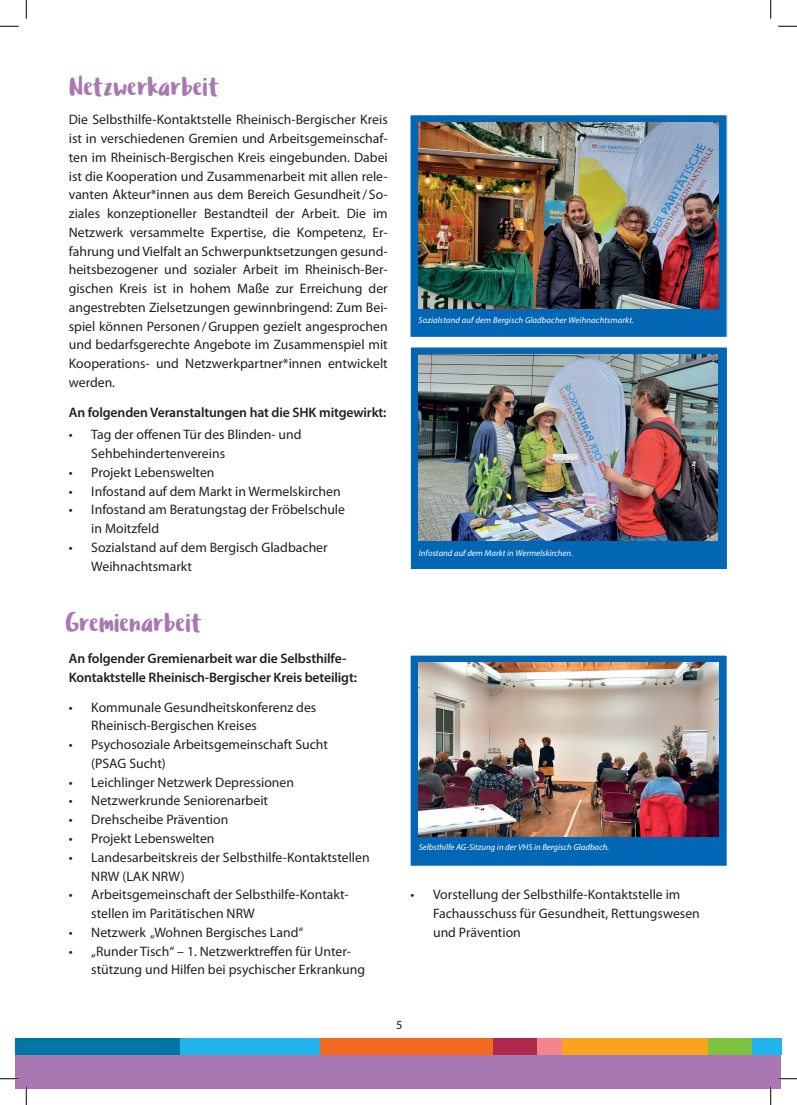
<style>
.page{position:relative;width:797px;height:1105px;background:#fff}
.page>*{position:absolute;margin:0;border:0;box-sizing:border-box;transform-origin:0 0}
.t1{font:27.5px "Ludicrous";color:#a978b3}
.t2{font:13.75px/18.8px "Myriad Pro";color:#231f20}
.t3{font:600 13.75px/18.8px "Myriad Pro";letter-spacing:-.01em;color:#231f20}
.t4{font:12.5px "Myriad Pro";color:#231f20}
.t5{font:italic 8.75px "Myriad Pro";color:#fff}
</style>
<div class="page">
<div style="left:410px;top:115px;width:317px;height:222px;background:#0166b3"></div>
<div style="left:409px;top:114px;width:318px;height:224px;border:1px solid #fff"></div>
<img style="left:418px;top:122px;width:300px;height:186px">
<div style="left:410px;top:655px;width:317px;height:211px;background:#0166b3"></div>
<div style="left:409px;top:654px;width:319px;height:213px;border:1px solid #fff"></div>
<img style="left:418px;top:662px;width:300px;height:175px">
<div style="left:16px;top:1049px;width:765px;height:40px;background:#a978b3"></div>
<div style="left:16px;top:1038px;width:164px;height:17px;background:#0076a5"></div>
<div style="left:180px;top:1038px;width:140px;height:17px;background:#1fb5ea"></div>
<div style="left:320px;top:1038px;width:174px;height:17px;background:#f36821"></div>
<div style="left:493px;top:1038px;width:45px;height:17px;background:#ae294b"></div>
<div style="left:537px;top:1038px;width:26px;height:17px;background:#f3858d"></div>
<div style="left:562px;top:1038px;width:146px;height:17px;background:#f9a51b"></div>
<div style="left:707px;top:1038px;width:45px;height:17px;background:#7fc241"></div>
<div style="left:752px;top:1038px;width:29px;height:17px;background:#1fb5ea"></div>
<div style="left:410px;top:347px;width:317px;height:223px;background:#0166b3"></div>
<div style="left:409px;top:346px;width:319px;height:224px;border:1px solid #fff"></div>
<img style="left:419px;top:354px;width:298px;height:186px">
<svg style="left:0;top:25px;width:19px;height:2px"></svg>
<svg style="left:778px;top:25px;width:19px;height:2px"></svg>
<svg style="left:0;top:1078px;width:19px;height:1px"></svg>
<svg style="left:778px;top:1078px;width:19px;height:1px"></svg>
<svg style="left:25px;top:0;width:2px;height:19px"></svg>
<svg style="left:25px;top:1086px;width:2px;height:19px"></svg>
<svg style="left:770px;top:0;width:1px;height:19px"></svg>
<svg style="left:770px;top:1086px;width:1px;height:19px"></svg>
<h1 class="t1" style="left:70px;top:68px;width:151px">Netzwerkarbeit</h1>
<p class="t2" style="left:69px;top:110px;width:320px;text-align:justify">Die Selbsthilfe-Kontaktstelle Rheinisch-Bergischer Kreis ist in verschiedenen Gremien und Arbeitsgemeinschaf&shy;ten im Rheinisch-Bergischen Kreis eingebunden. Dabei ist die Kooperation und Zusammenarbeit mit allen rele&shy;vanten Akteur*innen aus dem Bereich Gesundheit/ So&shy;ziales konzeptioneller Bestandteil der Arbeit. Die im Netzwerk versammelte Expertise, die Kompetenz, Er&shy;fahrung und Vielfalt an Schwerpunktsetzungen gesund&shy;heitsbezogener und sozialer Arbeit im Rheinisch-Ber&shy;gischen Kreis ist in hohem Maße zur Erreichung der angestrebten Zielsetzungen gewinnbringend: Zum Bei&shy;spiel können Personen/Gruppen gezielt angesprochen und bedarfsgerechte Angebote im Zusammenspiel mit Kooperations- und Netzwerkpartner*innen entwickelt werden.</p>
<p class="t3" style="left:69px;top:403px;width:319px">An folgenden Veranstaltungen hat die SHK mitgewirkt:</p>
<p class="t2" style="left:91px;top:425px;width:212px;text-indent:-22px">• Tag der offenen Tür des Blinden- und<br>Sehbehindertenvereins</p>
<p class="t2" style="left:69px;top:463px;width:147px">• Projekt Lebenswelten</p>
<p class="t2" style="left:69px;top:481px;width:273px">• Infostand auf dem Markt in Wermelskirchen</p>
<p class="t2" style="left:91px;top:500px;width:255px;text-indent:-22px">• Infostand am Beratungstag der Fröbelschule in Moitzfeld</p>
<p class="t2" style="left:91px;top:538px;width:238px;text-indent:-22px">• Sozialstand auf dem Bergisch Gladbacher<br>Weihnachtsmarkt</p>
<h1 class="t1" style="left:65px;top:603px;width:138px">Gremienarbeit</h1>
<p class="t3" style="left:69px;top:649px;width:290px">An folgender Gremienarbeit war die Selbsthilfe-<br>Kontaktstelle Rheinisch-Bergischer Kreis beteiligt:</p>
<p class="t2" style="left:91px;top:697px;width:226px;text-indent:-22px">• Kommunale Gesundheitskonferenz des<br>Rheinisch-Bergischen Kreises</p>
<p class="t2" style="left:91px;top:735px;width:238px;text-indent:-22px">• Psychosoziale Arbeitsgemeinschaft Sucht (PSAG Sucht)</p>
<p class="t2" style="left:69px;top:772px;width:227px">• Leichlinger Netzwerk Depressionen</p>
<p class="t2" style="left:69px;top:791px;width:201px">• Netzwerkrunde Seniorenarbeit</p>
<p class="t2" style="left:69px;top:810px;width:161px">• Drehscheibe Prävention</p>
<p class="t2" style="left:69px;top:829px;width:147px">• Projekt Lebenswelten</p>
<p class="t2" style="left:91px;top:847px;width:280px;text-indent:-22px">• Landesarbeitskreis der Selbsthilfe-Kontaktstellen<br>NRW (LAK NRW)</p>
<p class="t2" style="left:91px;top:885px;width:259px;text-indent:-22px">• Arbeitsgemeinschaft der Selbsthilfe-Kontakt&shy;stellen im Paritätischen NRW</p>
<p class="t2" style="left:69px;top:922px;width:236px">• Netzwerk „Wohnen Bergisches Land“</p>
<p class="t2" style="left:91px;top:941px;width:275px;text-indent:-22px">• „Runder Tisch“ – 1. Netzwerktreffen für Unter&shy;stützung und Hilfen bei psychischer Erkrankung</p>
<p class="t5" style="left:418px;top:314px;width:217px">Sozialstand auf dem Bergisch Gladbacher Weihnachtsmarkt.</p>
<p class="t5" style="left:419px;top:547px;width:156px">Infostand auf dem Markt in Wermelskirchen.</p>
<p class="t5" style="left:418px;top:842px;width:192px">Selbsthilfe AG-Sitzung in der VHS in Bergisch Gladbach.</p>
<p class="t2" style="left:433px;top:885px;width:268px;text-indent:-22px">• Vorstellung der Selbsthilfe-Kontaktstelle im<br>Fachausschuss für Gesundheit, Rettungswesen</p>
<p class="t4" style="left:396px;top:1017px;width:8px">5</p>
</div>
